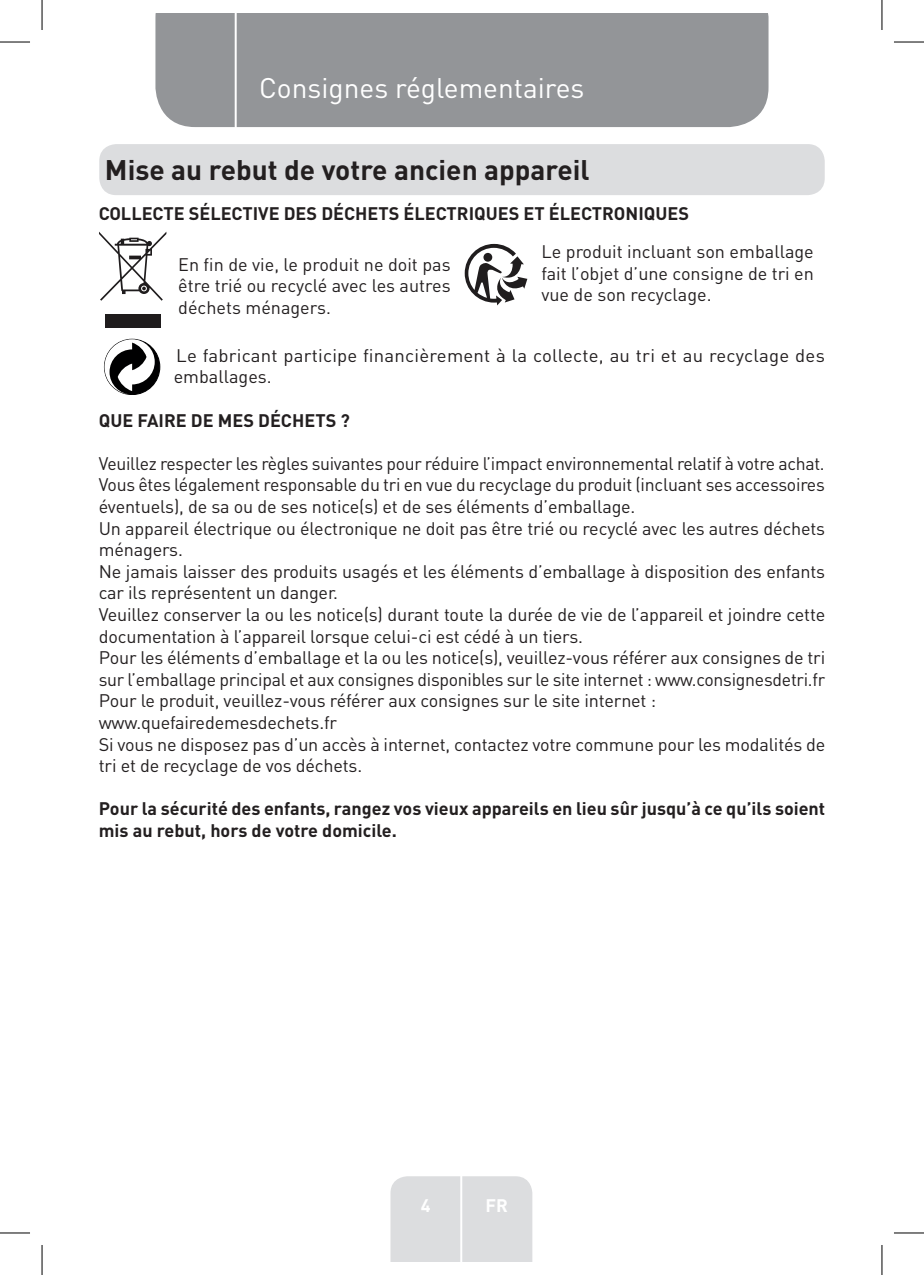
<style>
.page{position:relative;width:924px;height:1275px;background:#fff}
.page>*{position:absolute;margin:0;border:0;box-sizing:border-box;transform-origin:0 0}
.Headline-01{font:700 28px "DIN Pro";color:#231f20}
.t1{font:28px "DIN Pro";color:#fff}
.Body{font:18px/21.6px "DIN Pro";letter-spacing:-.01em;color:#231f20}
.Body-2{font:700 18px/21.6px "DIN Pro";color:#231f20}
.Body-3{font:18px/21.6px "DIN Pro";letter-spacing:.01em;color:#231f20}
.Headline-02{font:700 18px "DIN Pro";color:#231f20}
.t2{font:700 18px "DIN Pro";color:#fff}
</style>
<div class="page">
<div style="left:155px;top:14px;width:613px;height:113px;background:#939598"></div>
<div style="left:390px;top:1176px;width:142px;height:85px;background:#dcdddf"></div>
<hr style="left:460px;top:1153px;width:2px;height:108px;background:#fff">
<hr style="left:234px;top:14px;width:2px;height:116px;background:#fff">
<div style="left:99px;top:144px;width:725px;height:51px;background:#dcdddf;border-radius:17px"></div>
<svg style="left:99px;top:231px;width:68px;height:97px"></svg>
<svg style="left:464px;top:244px;width:63px;height:61px"></svg>
<div style="left:104px;top:339px;width:56px;height:56px;background:#000001;border:1px solid #000001;border-radius:50%"></div>
<svg style="left:104px;top:339px;width:51px;height:55px"></svg>
<hr style="left:0;top:42px;width:30px;height:1px;background:#000">
<hr style="left:893px;top:42px;width:30px;height:1px;background:#000">
<hr style="left:0;top:1232px;width:30px;height:1px;background:#000">
<hr style="left:893px;top:1232px;width:30px;height:1px;background:#000">
<hr style="left:42px;top:0;width:1px;height:30px;background:#000">
<hr style="left:42px;top:1245px;width:1px;height:30px;background:#000">
<hr style="left:881px;top:0;width:1px;height:30px;background:#000">
<hr style="left:881px;top:1245px;width:1px;height:30px;background:#000">
<h1 class="t1" style="left:259px;top:69px;width:326px">Consignes réglementaires</h1>
<p class="Headline-01" style="left:105px;top:151px;width:486px">Mise au rebut de votre ancien appareil</p>
<p class="Headline-02" style="left:99px;top:201px;width:591px">COLLECTE SÉLECTIVE DES DÉCHETS ÉLECTRIQUES ET ÉLECTRONIQUES</p>
<p class="Body" style="left:178px;top:252px;width:274px;text-align:justify">En fin de vie, le produit ne doit pas être trié ou recyclé avec les autres déchets ménagers.</p>
<p class="Body" style="left:541px;top:240px;width:274px;text-align:justify">Le produit incluant son emballage fait l’objet d’une consigne de tri en vue de son recyclage.</p>
<p class="Body-3" style="left:174px;top:344px;width:652px">Le fabricant participe financièrement à la collecte, au tri et au recyclage des emballages.</p>
<p class="Body-2" style="left:99px;top:408px;width:252px">QUE FAIRE DE MES DÉCHETS ?</p>
<p class="Body" style="left:99px;top:452px;width:727px">Veuillez respecter les règles suivantes pour réduire l’impact environnemental relatif à votre achat.</p>
<p class="Body" style="left:99px;top:473px;width:727px">Vous êtes légalement responsable du tri en vue du recyclage du produit (incluant ses accessoires éventuels), de sa ou de ses notice(s) et de ses éléments d’emballage.</p>
<p class="Body" style="left:99px;top:516px;width:727px">Un appareil électrique ou électronique ne doit pas être trié ou recyclé avec les autres déchets ménagers.</p>
<p class="Body" style="left:99px;top:560px;width:727px">Ne jamais laisser des produits usagés et les éléments d’emballage à disposition des enfants car ils représentent un danger.</p>
<p class="Body" style="left:99px;top:603px;width:727px">Veuillez conserver la ou les notice(s) durant toute la durée de vie de l’appareil et joindre cette documentation à l’appareil lorsque celui-ci est cédé à un tiers.</p>
<p class="Body" style="left:99px;top:646px;width:727px">Pour les éléments d’emballage et la ou les notice(s), veuillez-vous référer aux consignes de tri sur l’emballage principal et aux consignes disponibles sur le site internet : www.consignesdetri.fr</p>
<p class="Body" style="left:99px;top:689px;width:558px">Pour le produit, veuillez-vous référer aux consignes sur le site internet :</p>
<p class="Body" style="left:99px;top:711px;width:240px">www.quefairedemesdechets.fr</p>
<p class="Body" style="left:99px;top:732px;width:727px">Si vous ne disposez pas d’un accès à internet, contactez votre commune pour les modalités de tri et de recyclage de vos déchets.</p>
<p class="Body-2" style="left:99px;top:797px;width:727px">Pour la sécurité des enfants, rangez vos vieux appareils en lieu sûr jusqu’à ce qu’ils soient mis au rebut, hors de votre domicile.</p>
<p class="t2" style="left:420px;top:1192px;width:11px">4</p>
<p class="t2" style="left:485px;top:1192px;width:24px">FR</p>
</div>
